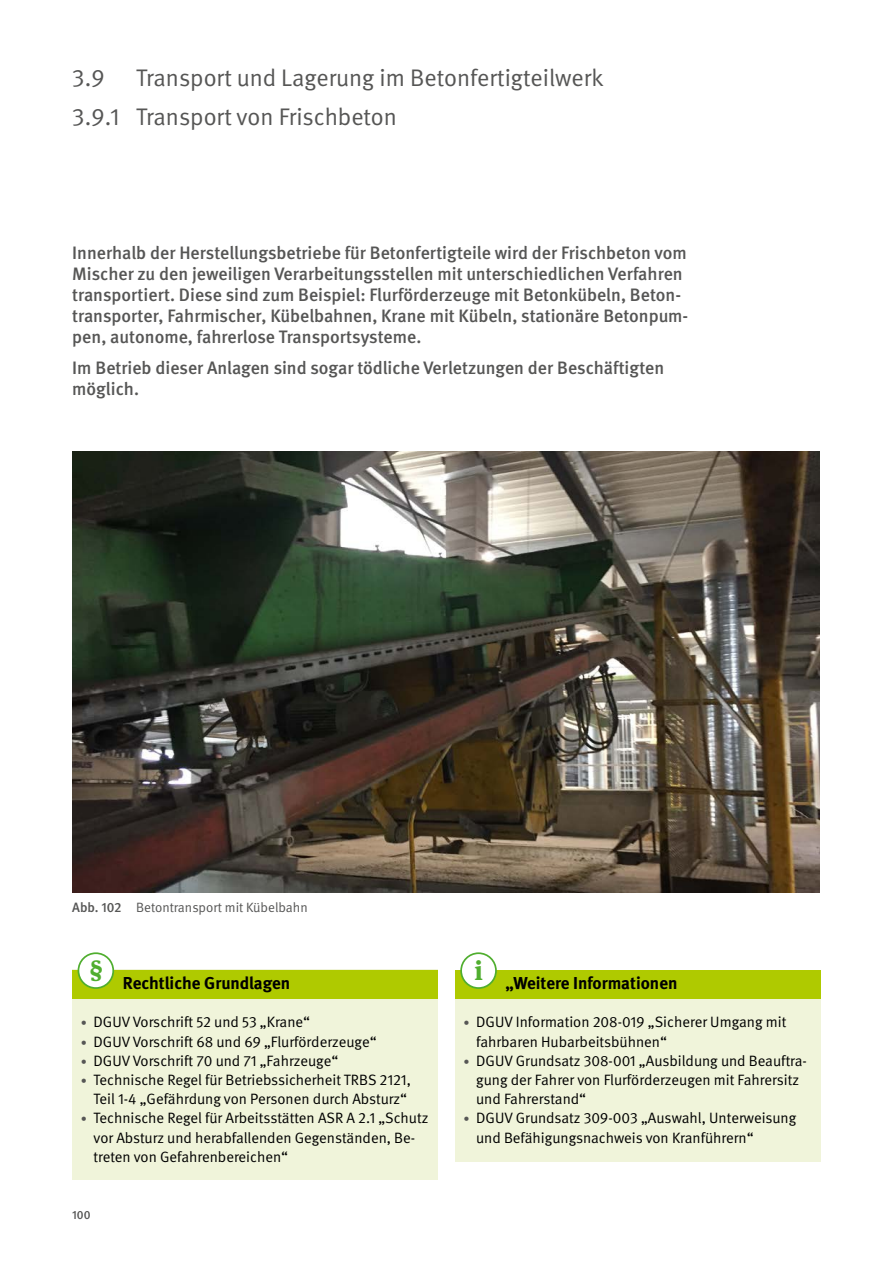
<style>
.page{position:relative;width:893px;height:1263px;background:#fff}
.page>*{position:absolute;margin:0;border:0;box-sizing:border-box;transform-origin:0 0}
.t1{font:700 27px "DGUV Meta Serif";color:#50ae2f}
.H2_Branchenregel{font:24px "DGUV Meta";color:#565655}
.H3_Branchenregel{font:24px "DGUV Meta";color:#565655}
.t2{font:700 24px "DGUV Meta Serif";color:#50ae2f}
.AL_12pt{font:500 18px/21px "DGUV Meta";color:#565655}
.STG_Titel{font:700 17.25px "DGUV Meta";color:#000}
.t3{font:15px/19.2px "DGUV Meta";color:#000}
.t4{font:13.5px "DGUV Meta";color:#565655}
.t5{font:500 12px "DGUV Meta";color:#565655}
.s1{font-weight:500}
.s2{font-size:12px;color:#565655}
</style>
<div class="page">
<img style="left:72px;top:451px;width:748px;height:442px">
<div style="left:72px;top:970px;width:366px;height:210px;background:#f0f4da"></div>
<div style="left:72px;top:970px;width:366px;height:28px;background:#afca00"></div>
<div style="left:78px;top:953px;width:35px;height:35px;background:#fff;border-radius:50%"></div>
<div style="left:78px;top:952px;width:36px;height:37px;border:2px solid #50ae2f;border-radius:50%"></div>
<div style="left:455px;top:974px;width:366px;height:188px;background:#f0f4da"></div>
<div style="left:455px;top:970px;width:366px;height:28px;background:#afca00"></div>
<div style="left:461px;top:953px;width:35px;height:35px;background:#fff;border-radius:50%"></div>
<div style="left:460px;top:952px;width:37px;height:37px;border:2px solid #50ae2f;border-radius:50%"></div>
<h2 class="H2_Branchenregel" style="left:72px;top:64px;width:34px">3.9</h2>
<h2 class="H2_Branchenregel" style="left:136px;top:64px;width:469px">Transport und Lagerung im Betonfertigteilwerk</h2>
<h3 class="H3_Branchenregel" style="left:72px;top:103px;width:326px">3.9.1 Transport von Frischbeton</h3>
<p class="AL_12pt" style="left:72px;top:243px;width:618px">Innerhalb der Herstellungsbetriebe für Betonfertigteile wird der Frischbeton vom Mischer zu den jeweiligen Verarbeitungsstellen mit unterschiedlichen Verfahren transportiert. Diese sind zum Beispiel: Flurförderzeuge mit Betonkübeln, Beton&shy;transporter, Fahrmischer, Kübelbahnen, Krane mit Kübeln, stationäre Betonpum&shy;pen, autonome, fahrerlose Transportsysteme.</p>
<p class="AL_12pt" style="left:72px;top:358px;width:593px">Im Betrieb dieser Anlagen sind sogar tödliche Verletzungen der Beschäftigten möglich.</p>
<p class="t4" style="left:72px;top:899px;width:237px"><span class="s1">Abb. 102</span> Betontransport mit Kübelbahn</p>
<h2 class="t2" style="left:90px;top:955px;width:15px">§</h2>
<h3 class="STG_Titel" style="left:123px;top:973px;width:169px">Rechtliche Grundlagen</h3>
<p class="t3" style="left:81px;top:1013px;width:231px"><span class="s2">•</span> DGUV Vorschrift 52 und 53 „Krane“</p>
<p class="t3" style="left:81px;top:1032px;width:297px"><span class="s2">•</span> DGUV Vorschrift 68 und 69 „Flurförderzeuge“</p>
<p class="t3" style="left:81px;top:1051px;width:259px"><span class="s2">•</span> DGUV Vorschrift 70 und 71 „Fahrzeuge“</p>
<p class="t3" style="left:81px;top:1070px;width:332px;text-align:right"><span class="s2">•</span> Technische Regel für Betriebssicherheit TRBS 2121,<br>Teil 1-4 „Gefährdung von Personen durch Absturz“</p>
<p class="t3" style="left:94px;top:1109px;width:337px;text-indent:-13px"><span class="s2">•</span> Technische Regel für Arbeitsstätten ASR A 2.1 „Schutz vor Absturz und herabfallenden Gegenständen, Be&shy;treten von Gefahrenbereichen“</p>
<p class="t5" style="left:72px;top:1208px;width:20px">100</p>
<h1 class="t1" style="left:474px;top:954px;width:10px">i</h1>
<h3 class="STG_Titel" style="left:505px;top:973px;width:173px">„Weitere Informationen</h3>
<p class="t3" style="left:476px;top:1013px;width:312px;text-indent:-13px"><span class="s2">•</span> DGUV Information 208-019 „Sicherer Umgang mit fahrbaren Hubarbeitsbühnen“</p>
<p class="t3" style="left:476px;top:1051px;width:332px;text-indent:-13px"><span class="s2">•</span> DGUV Grundsatz 308-001 „Ausbildung und Beauftra&shy;gung der Fahrer von Flurförderzeugen mit Fahrersitz und Fahrerstand“</p>
<p class="t3" style="left:476px;top:1109px;width:322px;text-indent:-13px"><span class="s2">•</span> DGUV Grundsatz 309-003 „Auswahl, Unterweisung und Befähigungsnachweis von Kranführern“</p>
</div>
